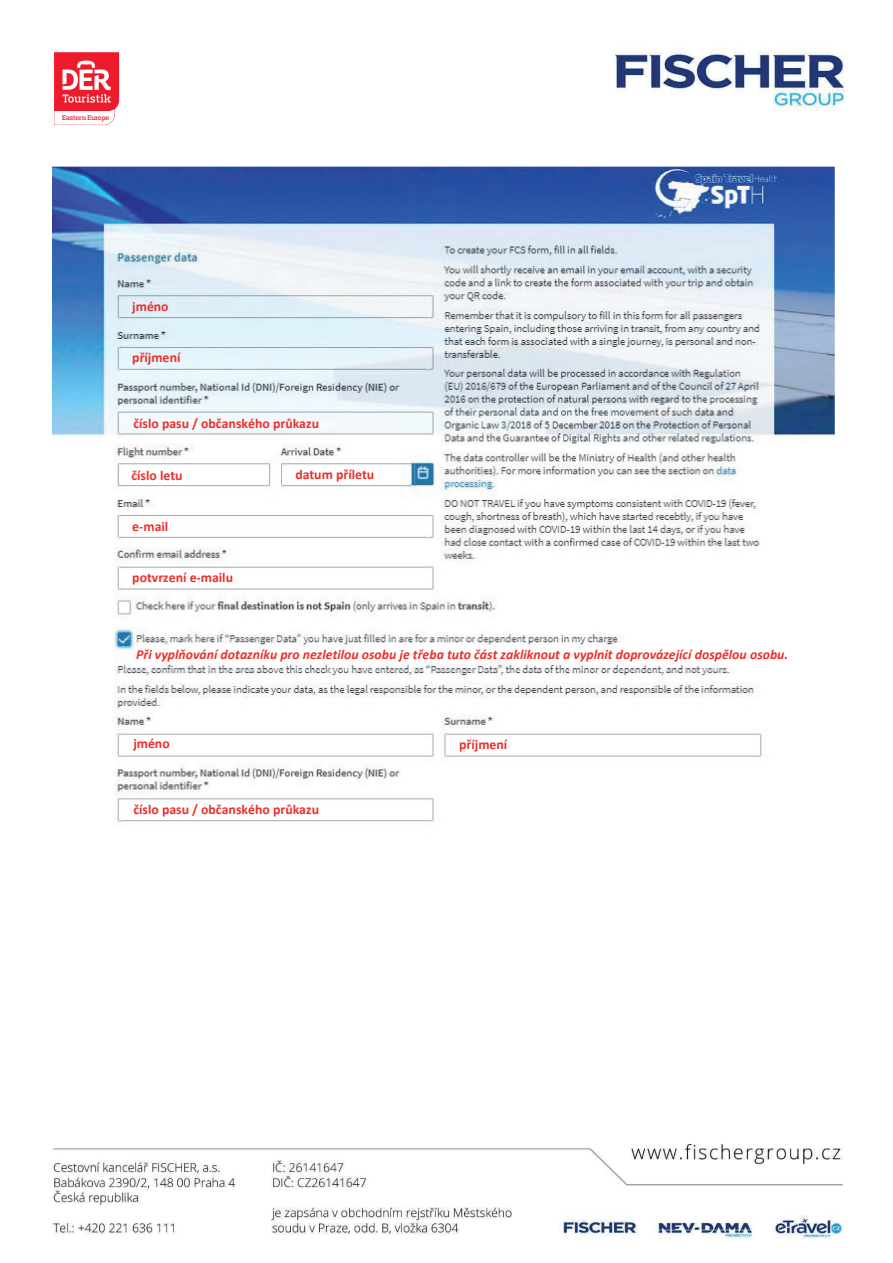
<style>
.page{position:relative;width:893px;height:1263px;background:#fff}
.page>*{position:absolute;margin:0;border:0;box-sizing:border-box;transform-origin:0 0}
.t1{font:700 13.8px "Calibri";color:#ee2e29}
.t2{font:italic 700 13.8px "Calibri";color:#ee2e29}
.t3{font:600 7.05px "Prelo Slab";letter-spacing:-.02em;color:#ed1d2e}
</style>
<div class="page">
<img style="left:615px;top:48px;width:229px;height:63px">
<img style="left:52px;top:1143px;width:791px;height:96px">
<svg style="left:54px;top:52px;width:65px;height:73px"></svg>
<img style="left:52px;top:167px;width:783px;height:655px">
<img style="left:119px;top:290px;width:310px;height:32px">
<img style="left:119px;top:342px;width:310px;height:32px">
<img style="left:120px;top:408px;width:310px;height:31px">
<img style="left:118px;top:459px;width:149px;height:32px">
<img style="left:119px;top:511px;width:310px;height:31px">
<img style="left:119px;top:561px;width:310px;height:32px">
<img style="left:120px;top:727px;width:310px;height:32px">
<img style="left:120px;top:794px;width:310px;height:28px">
<img style="left:446px;top:729px;width:310px;height:31px">
<img style="left:282px;top:458px;width:133px;height:32px">
<img style="left:123px;top:639px;width:712px;height:31px">
<p class="t3" style="left:62px;top:114px;width:48px">Eastern Europe</p>
<p class="t1" style="left:132px;top:296px;width:38px">jméno</p>
<p class="t1" style="left:132px;top:348px;width:50px">příjmení</p>
<p class="t1" style="left:133px;top:413px;width:187px">číslo pasu / občanského průkazu</p>
<p class="t1" style="left:131px;top:465px;width:53px">číslo letu</p>
<p class="t1" style="left:295px;top:464px;width:80px">datum příletu</p>
<p class="t1" style="left:132px;top:517px;width:37px">e-mail</p>
<p class="t1" style="left:132px;top:567px;width:102px">potvrzení e-mailu</p>
<p class="t2" style="left:136px;top:645px;width:653px">Při vyplňování dotazníku pro nezletilou osobu je třeba tuto část zakliknout a vyplnit doprovázející dospělou osobu.</p>
<p class="t1" style="left:133px;top:733px;width:38px">jméno</p>
<p class="t1" style="left:133px;top:800px;width:187px">číslo pasu / občanského průkazu</p>
<p class="t1" style="left:459px;top:734px;width:50px">příjmení</p>
</div>
